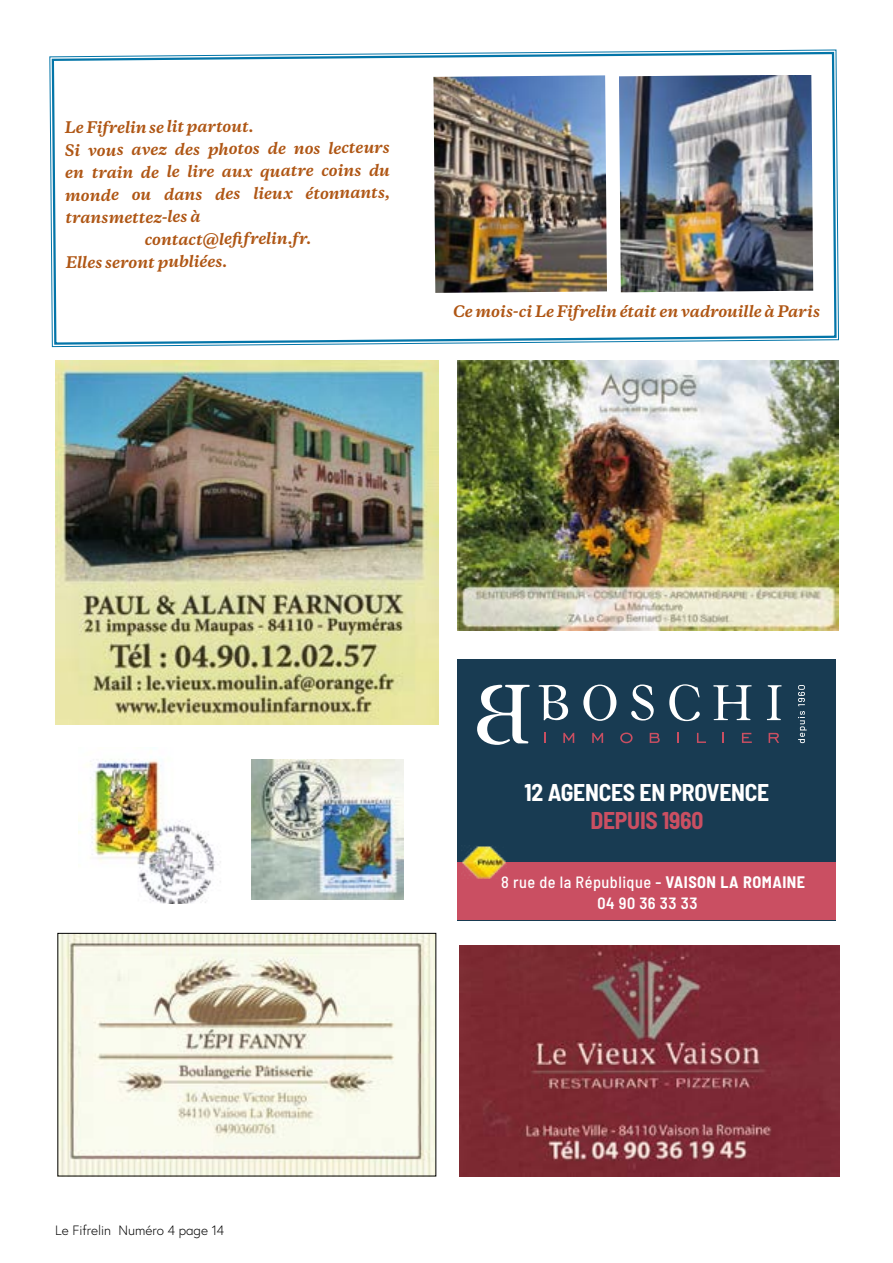
<style>
.page{position:relative;width:893px;height:1263px;background:#fff}
.page>*{position:absolute;margin:0;border:0;box-sizing:border-box;transform-origin:0 0}
.t1{font:700 semi-condensed 23.7px "Barlow";letter-spacing:-.01em;color:#fff}
.t2{font:700 semi-condensed 23.7px "Barlow";letter-spacing:-.01em;color:#ca4f62}
.t3{font:500 semi-condensed 16.2px/20.7px "Barlow";letter-spacing:.03em;color:#fff}
.t4{font:italic 700 15px/22.5px "Galaxie Copernicus";letter-spacing:-.01em;color:#af5614}
.t5{font:300 13.5px "Europa";color:#000}
.s1{font-weight:600}
.s2{font-weight:700}
</style>
<div class="page">
<svg style="left:51px;top:51px;width:787px;height:295px"></svg>
<img style="left:55px;top:360px;width:384px;height:365px">
<img style="left:433px;top:75px;width:174px;height:218px">
<img style="left:619px;top:75px;width:194px;height:217px">
<img style="left:459px;top:945px;width:381px;height:232px">
<div style="left:457px;top:659px;width:379px;height:261px;background:#183b52"></div>
<svg style="left:477px;top:685px;width:53px;height:60px"></svg>
<svg style="left:798px;top:685px;width:9px;height:58px"></svg>
<svg style="left:583px;top:684px;width:33px;height:37px"></svg>
<svg style="left:631px;top:684px;width:23px;height:36px"></svg>
<svg style="left:669px;top:684px;width:31px;height:37px"></svg>
<svg style="left:713px;top:685px;width:39px;height:35px"></svg>
<svg style="left:767px;top:685px;width:14px;height:35px"></svg>
<svg style="left:563px;top:733px;width:11px;height:10px"></svg>
<svg style="left:592px;top:733px;width:11px;height:10px"></svg>
<svg style="left:620px;top:732px;width:13px;height:11px"></svg>
<svg style="left:650px;top:733px;width:10px;height:10px"></svg>
<svg style="left:677px;top:733px;width:2px;height:10px"></svg>
<svg style="left:697px;top:733px;width:9px;height:10px"></svg>
<svg style="left:722px;top:733px;width:2px;height:10px"></svg>
<svg style="left:742px;top:733px;width:10px;height:10px"></svg>
<svg style="left:769px;top:733px;width:10px;height:10px"></svg>
<svg style="left:538px;top:685px;width:30px;height:35px"></svg>
<div style="left:457px;top:862px;width:379px;height:58px;background:#ca4f62"></div>
<img style="left:462px;top:846px;width:44px;height:32px">
<img style="left:59px;top:935px;width:375px;height:239px">
<div style="left:57px;top:933px;width:379px;height:243px;border:1px solid #000"></div>
<img style="left:78px;top:759px;width:143px;height:145px">
<img style="left:252px;top:759px;width:152px;height:140px">
<img style="left:458px;top:360px;width:380px;height:270px">
<p class="t4" style="left:64px;top:117px;width:327px;rotate:-1deg">Le Fifrelin se lit partout.<br>Si vous avez des photos de nos lecteurs en train de le lire aux quatre coins du monde ou dans des lieux étonnants, transmettez‑les à</p>
<p class="t4" style="left:65px;top:231px;width:248px;line-height:21.8px;text-indent:79px;rotate:-1deg">contact@lefi frelin.fr.<br>Elles seront publiées.</p>
<p class="t4" style="left:453px;top:301px;width:369px">Ce mois-ci Le Fifrelin était en vadrouille à Paris</p>
<p class="t5" style="left:55px;top:1221px;width:170px">Le Fifrelin Numéro 4 page 14</p>
<h1 class="t1" style="left:525px;top:778px;width:246px">12 AGENCES EN PROVENCE</h1>
<h1 class="t2" style="left:590px;top:806px;width:115px">DEPUIS 1960</h1>
<p class="t3" style="left:598px;top:871px;width:209px;text-indent:-97px">8 rue de la République <span class="s1">-</span> <span class="s2">VAISON LA ROMAINE<br></span><span class="s1">04 90 36 33 33</span></p>
</div>
